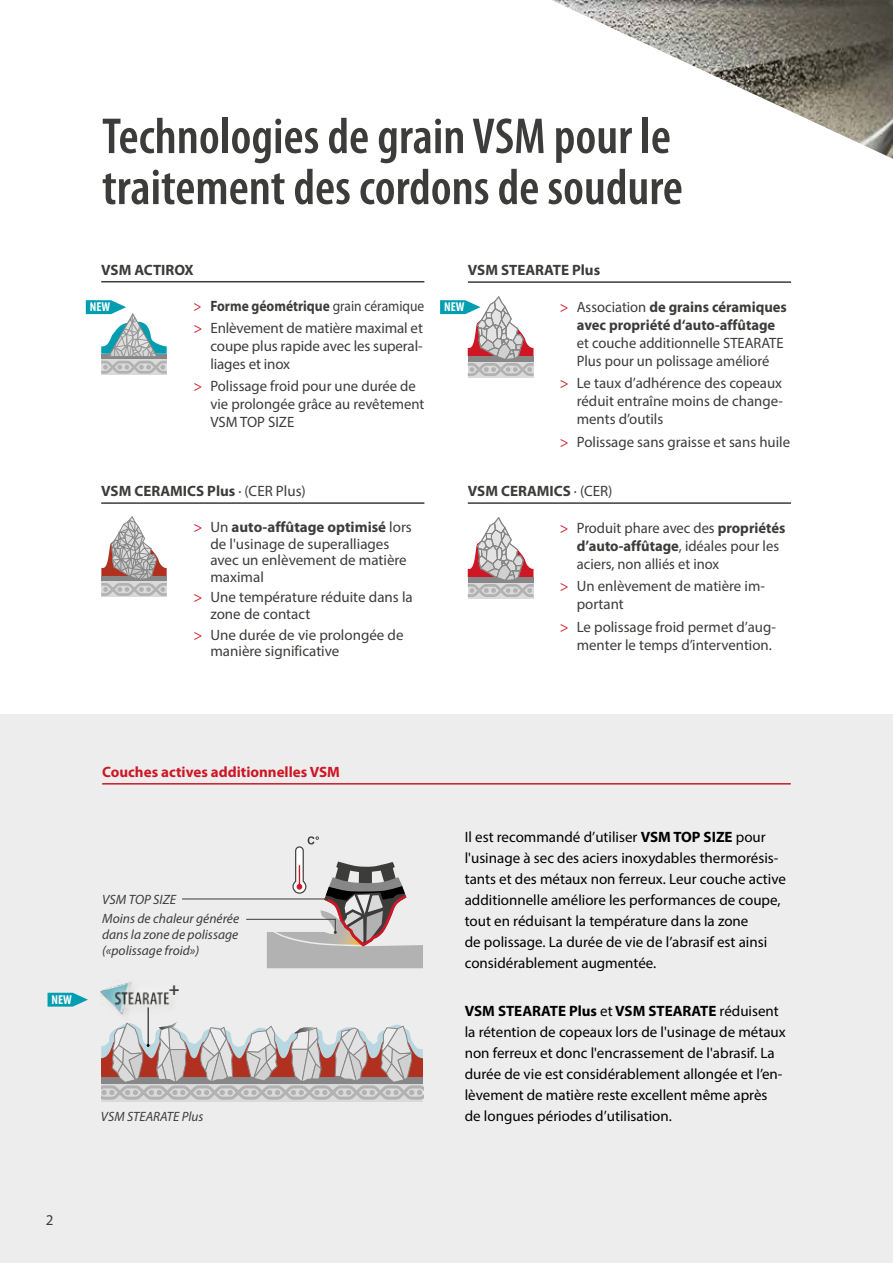
<style>
.page{position:relative;width:893px;height:1263px;background:#fff}
.page>*{position:absolute;margin:0;border:0;box-sizing:border-box;transform-origin:0 0}
.t1{font:600 condensed 51px/51px "Myriad Pro";color:#3c3c3b}
.t2{font:700 18px "Myriad Pro";color:#3c3c3b}
.t3{font:15px/18px "Myriad Pro";color:#3c3c3b}
.t4{font:15px/21px "Myriad Pro";color:#000}
.t5{font:700 15px/18px "Myriad Pro";color:#3c3c3b;text-align:center}
.t6{font:15px/22.2px "Myriad Pro";color:#3c3c3b;scale:.9 1}
.t7{font:700 15px "Myriad Pro";color:#ce1625}
.t8{font:italic 13.5px/16.2px "Myriad Pro";color:#3c3c3b;text-align:justify}
.t9{font:700 condensed 12.9px "Myriad Pro";color:#fff}
.s1{color:#ce1625}
.s2{font-weight:700}
.s3{font-weight:400;color:#ce1625}
.s4{font-weight:400}
</style>
<div class="page">
<div style="left:0;top:714px;width:893px;height:549px;background:#ededed"></div>
<img style="left:552px;top:0;width:341px;height:159px">
<hr style="left:101px;top:502px;width:323px;height:2px;background:#3c3c3b">
<div style="left:101px;top:582px;width:66px;height:15px;background:#dadada"></div>
<svg style="left:101px;top:516px;width:66px;height:80px"></svg>
<hr style="left:468px;top:502px;width:323px;height:2px;background:#3c3c3b">
<div style="left:468px;top:583px;width:65px;height:15px;background:#dadada"></div>
<svg style="left:468px;top:517px;width:65px;height:80px"></svg>
<hr style="left:468px;top:281px;width:323px;height:2px;background:#3c3c3b">
<div style="left:468px;top:362px;width:65px;height:15px;background:#dadada"></div>
<hr style="left:102px;top:783px;width:689px;height:1px;background:#ce1625">
<hr style="left:101px;top:281px;width:323px;height:1px;background:#3c3c3b">
<div style="left:101px;top:359px;width:66px;height:16px;background:#dadada"></div>
<svg style="left:86px;top:300px;width:81px;height:74px"></svg>
<hr style="left:182px;top:898px;width:145px;height:1px;background:#3c3c3b">
<svg style="left:245px;top:836px;width:178px;height:132px"></svg>
<div style="left:101px;top:1084px;width:322px;height:17px;background:#dadada"></div>
<img style="left:101px;top:982px;width:69px;height:37px">
<hr style="left:148px;top:1007px;width:1px;height:38px;background:#000">
<svg style="left:101px;top:1021px;width:322px;height:79px"></svg>
<svg style="left:440px;top:296px;width:93px;height:80px"></svg>
<svg style="left:48px;top:993px;width:40px;height:14px"></svg>
<h1 class="t1" style="left:102px;top:110px;width:582px">Technologies de grain VSM pour le traitement des cordons de soudure</h1>
<p class="t5" style="left:101px;top:260px;width:94px">VSM ACTIROX</p>
<p class="t9" style="left:90px;top:299px;width:22px">NEW</p>
<p class="t6" style="left:193px;top:294px;width:258px"><span class="s1">&gt;</span> <span class="s2">Forme géométrique</span> grain céramique <span class="s1">&gt;</span> Enlèvement de matière maximal et</p>
<p class="t3" style="left:210px;top:337px;width:214px">coupe plus rapide avec les superal&shy;liages et inox</p>
<p class="t3" style="left:210px;top:377px;width:215px;text-indent:-17px"><span class="s1">&gt;</span> Polissage froid pour une durée de vie prolongée grâce au revêtement<br>VSM TOP SIZE</p>
<p class="t5" style="left:468px;top:261px;width:134px">VSM STEARATE Plus</p>
<p class="t5" style="left:560px;top:298px;width:228px"><span class="s3">&gt;</span> <span class="s4">Association</span> de grains céramiques avec propriété d‘auto-affûtage</p>
<p class="t3" style="left:577px;top:334px;width:208px">et couche additionnelle STEARATE<br>Plus pour un polissage amélioré</p>
<p class="t3" style="left:577px;top:374px;width:208px;text-align:justify;text-indent:-17px"><span class="s1">&gt;</span> Le taux d’adhérence des copeaux réduit entraîne moins de change&shy;ments d’outils</p>
<p class="t3" style="left:560px;top:432px;width:232px"><span class="s1">&gt;</span> Polissage sans graisse et sans huile</p>
<p class="t9" style="left:444px;top:299px;width:22px">NEW</p>
<p class="t5" style="left:101px;top:482px;width:206px">VSM CERAMICS Plus <span class="s4">· (CER Plus)</span></p>
<p class="t3" style="left:210px;top:518px;width:203px;line-height:16.5px;text-indent:-17px"><span class="s1">&gt;</span> Un <span class="s2">auto-affûtage optimisé</span> lors de l'usinage de superalliages avec un enlèvement de matière maximal</p>
<p class="t3" style="left:210px;top:589px;width:204px;line-height:16.5px;text-indent:-17px"><span class="s1">&gt;</span> Une température réduite dans la zone de contact</p>
<p class="t3" style="left:210px;top:626px;width:195px;line-height:16.5px;text-indent:-17px"><span class="s1">&gt;</span> Une durée de vie prolongée de manière significative</p>
<p class="t5" style="left:468px;top:482px;width:146px">VSM CERAMICS <span class="s4">· (CER)</span></p>
<p class="t3" style="left:577px;top:519px;width:210px;text-indent:-17px"><span class="s1">&gt;</span> Produit phare avec des <span class="s2">propriétés d’auto-affûtage</span>, idéales pour les aciers, non alliés et inox</p>
<p class="t3" style="left:577px;top:577px;width:190px;text-indent:-17px"><span class="s1">&gt;</span> Un enlèvement de matière im&shy;portant</p>
<p class="t3" style="left:560px;top:617px;width:218px;text-align:right"><span class="s1">&gt;</span> Le polissage froid permet d’aug&shy;menter le temps d’intervention.</p>
<p class="t7" style="left:102px;top:762px;width:239px">Couches actives additionnelles VSM</p>
<p class="t9" style="left:52px;top:991px;width:22px">NEW</p>
<p class="t8" style="left:102px;top:891px;width:76px">VSM TOP SIZE</p>
<p class="t8" style="left:102px;top:910px;width:139px">Moins de chaleur générée dans la zone de polissage («polissage froid»)</p>
<p class="t2" style="left:169px;top:977px;width:12px">+</p>
<p class="t3" style="left:46px;top:1210px;width:9px">2</p>
<p class="t8" style="left:101px;top:1108px;width:104px">VSM STEARATE Plus</p>
<p class="t4" style="left:465px;top:826px;width:323px">Il est recommandé d’utiliser <span class="s2">VSM TOP SIZE</span> pour l'usinage à sec des aciers inoxydables thermorésis&shy;tants et des métaux non ferreux. Leur couche active additionnelle améliore les performances de coupe, tout en réduisant la température dans la zone<br>de polissage. La durée de vie de l’abrasif est ainsi considérablement augmentée.</p>
<p class="t4" style="left:465px;top:1000px;width:323px"><span class="s2">VSM STEARATE Plus</span> et <span class="s2">VSM STEARATE</span> réduisent la rétention de copeaux lors de l'usinage de métaux non ferreux et donc l'encrassement de l'abrasif. La durée de vie est considérablement allongée et l’en&shy;lèvement de matière reste excellent même après de longues périodes d’utilisation.</p>
</div>
